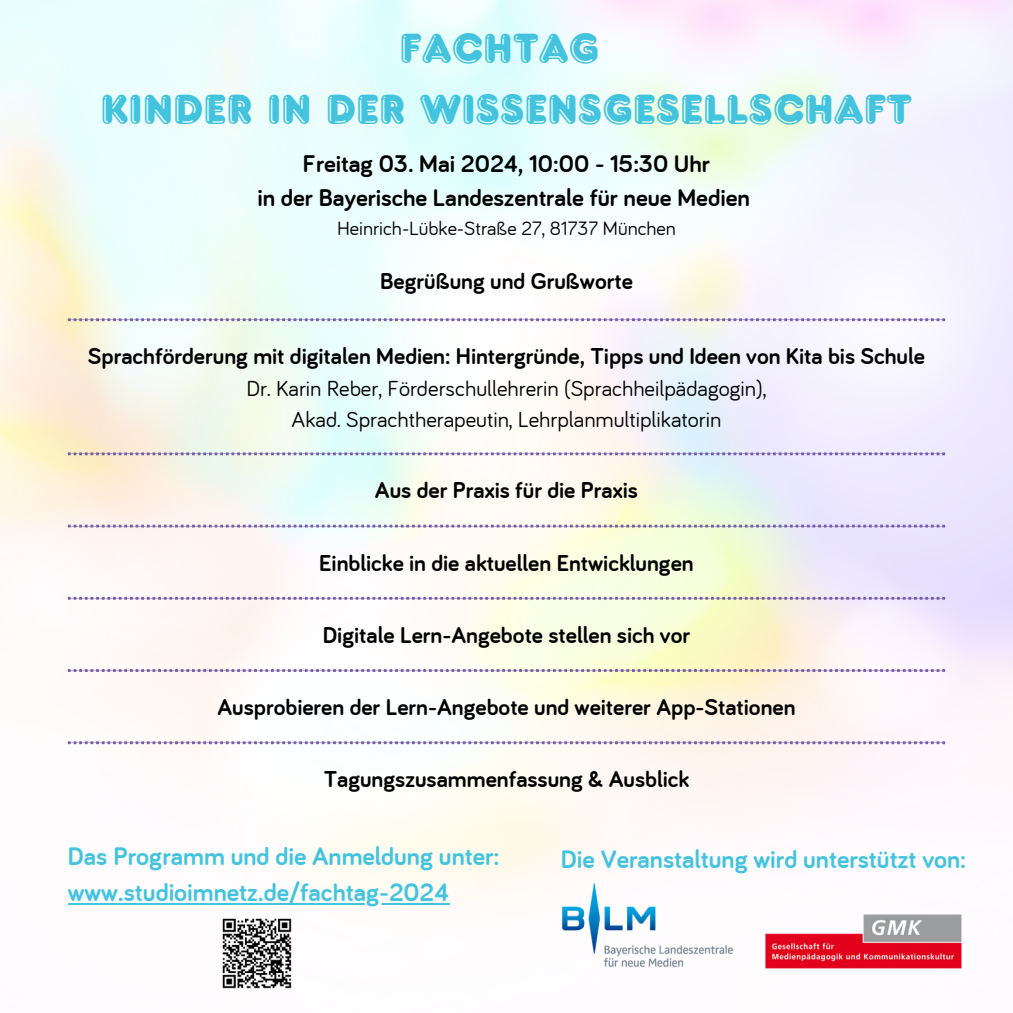
<style>
.page{position:relative;width:1013px;height:1013px;background:#fff}
.page>*{position:absolute;margin:0;border:0;box-sizing:border-box;transform-origin:0 0}
.t1{font:43.62px/60.8px "Frankfurter Com Highlight";color:#43c3dd;text-align:center}
.t2{font:700 26.25px "Bariol";color:#43c3dd}
.t3{font:700 25px "Bariol";color:#000}
.t4{font:700 23.75px "Bariol";color:#000}
.t5{font:22.5px "Bariol";color:#000}
.t6{font:20px "Bariol";color:#000}
</style>
<div class="page">
<img style="left:0;top:0;width:1012px;height:905px">
<svg style="left:68px;top:318px;width:877px;height:426px"></svg>
<img style="left:222px;top:918px;width:70px;height:71px">
<img style="left:764px;top:889px;width:199px;height:80px">
<img style="left:540px;top:860px;width:215px;height:108px">
<hr style="left:68px;top:903px;width:381px;height:2px;background:#43c3dd">
<p class="t1" style="left:101px;top:18px;width:813px">FACHTAG<br>KINDER IN DER WISSENSGESELLSCHAFT</p>
<h2 class="t3" style="left:303px;top:146px;width:408px">Freitag 03. Mai 2024, 10:00 - 15:30 Uhr</h2>
<p class="t3" style="left:257px;top:181px;width:494px">in der Bayerische Landeszentrale für neue Medien</p>
<h2 class="t6" style="left:337px;top:215px;width:340px">Heinrich-Lübke-Straße 27, 81737 München</h2>
<h1 class="t4" style="left:380px;top:264px;width:254px">Begrüßung und Grußworte</h1>
<p class="t4" style="left:88px;top:340px;width:838px">Sprachförderung mit digitalen Medien: Hintergründe, Tipps und Ideen von Kita bis Schule</p>
<p class="t5" style="left:246px;top:373px;width:521px">Dr. Karin Reber, Förderschullehrerin (Sprachheilpädagogin),</p>
<p class="t5" style="left:291px;top:404px;width:431px">Akad. Sprachtherapeutin, Lehrplanmultiplikatorin</p>
<p class="t4" style="left:375px;top:474px;width:264px">Aus der Praxis für die Praxis</p>
<p class="t4" style="left:319px;top:546px;width:376px">Einblicke in die aktuellen Entwicklungen</p>
<p class="t4" style="left:323px;top:618px;width:369px">Digitale Lern-Angebote stellen sich vor</p>
<p class="t4" style="left:217px;top:691px;width:579px">Ausprobieren der Lern-Angebote und weiterer App-Stationen</p>
<p class="t4" style="left:324px;top:763px;width:367px">Tagungszusammenfassung &amp; Ausblick</p>
<p class="t2" style="left:68px;top:838px;width:433px">Das Programm und die Anmeldung unter:</p>
<p class="t2" style="left:68px;top:874px;width:382px">www.studioimnetz.de/fachtag-2024</p>
<p class="t2" style="left:561px;top:841px;width:407px">Die Veranstaltung wird unterstützt von:</p>
</div>
